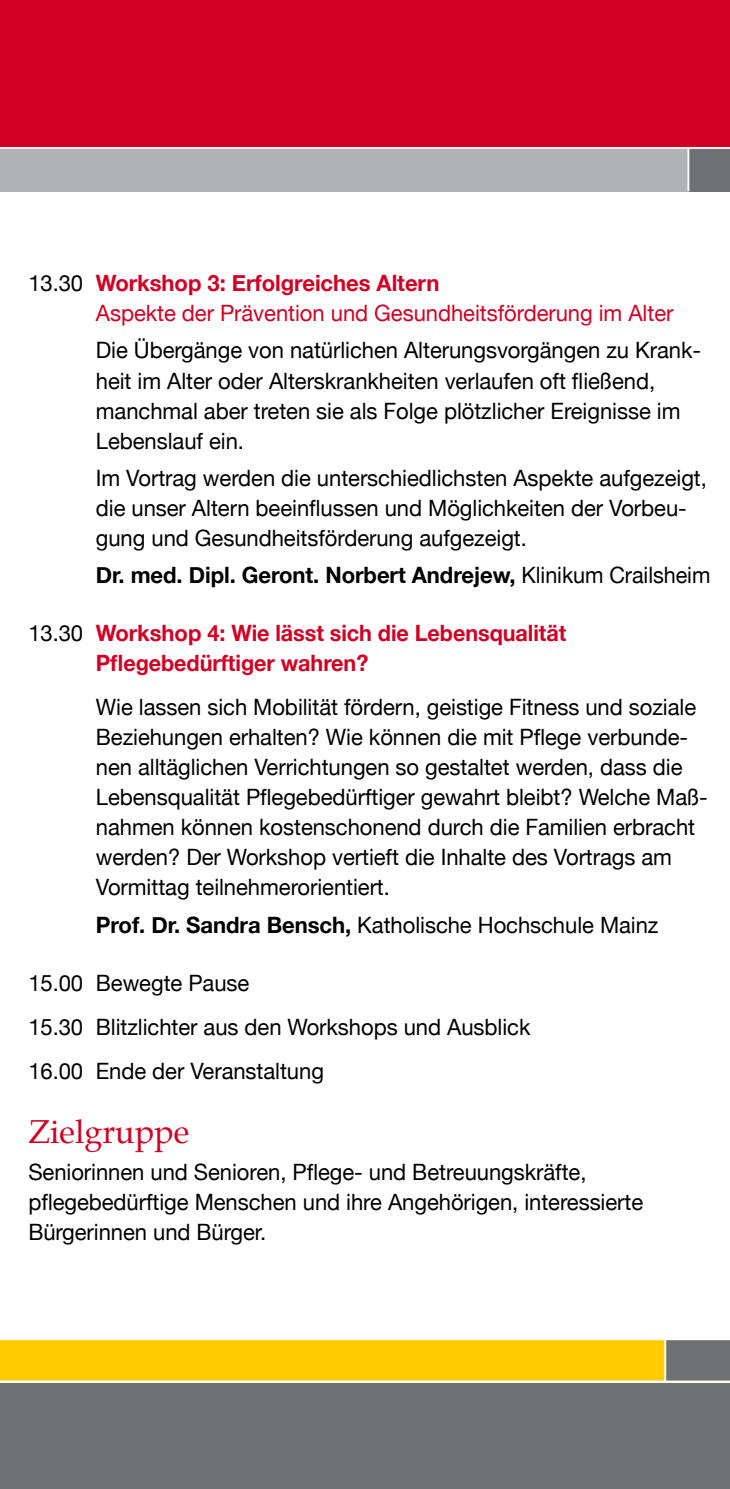
<style>
.page{position:relative;width:730px;height:1489px;background:#fff}
.page>*{position:absolute;margin:0;border:0;box-sizing:border-box;transform-origin:0 0}
.t1{font:32.5px "Palatino";color:#d20024}
.t2{font:22.5px/30px "Helvetica Neue";letter-spacing:-.005em;color:#000}
.t3{font:22.5px/30px "Helvetica Neue";letter-spacing:-.005em;color:#d20024}
.t4{font:700 22.5px/30px "Helvetica Neue";letter-spacing:-.005em;color:#d20024}
.t5{font:700 22.5px "Helvetica Neue";letter-spacing:-.005em;color:#000}
.s1{color:#000}
.s2{font-weight:700}
.s3{font-weight:400}
.s4{font-weight:400;color:#000}
</style>
<div class="page">
<div style="left:0;top:0;width:730px;height:149px;background:#d20024"></div>
<div style="left:0;top:1382px;width:730px;height:106px;background:#707172"></div>
<div style="left:0;top:149px;width:730px;height:42px;background:#707172"></div>
<div style="left:0;top:149px;width:687px;height:42px;background:#b1b3b4"></div>
<div style="left:0;top:1339px;width:730px;height:43px;background:#fecc00"></div>
<hr style="left:0;top:147px;width:730px;height:2px;background:#fff">
<hr style="left:687px;top:149px;width:2px;height:42px;background:#fff">
<div style="left:666px;top:1338px;width:64px;height:43px;background:#707172"></div>
<hr style="left:664px;top:1339px;width:2px;height:43px;background:#fff">
<hr style="left:0;top:1380px;width:730px;height:2px;background:#fff">
<hr style="left:0;top:1337px;width:730px;height:2px;background:#fff">
<p class="t3" style="left:96px;top:268px;width:579px;text-indent:-67px"><span class="s1">13.30</span> <span class="s2">Workshop 3: Erfolgreiches Altern<br></span>Aspekte der Prävention und Gesundheitsförderung im Alter</p>
<p class="t2" style="left:96px;top:335px;width:607px">Die Übergänge von natürlichen Alterungsvorgängen zu Krank&shy;heit im Alter oder Alterskrankheiten verlaufen oft fließend, manchmal aber treten sie als Folge plötzlicher Ereignisse im Lebenslauf ein.</p>
<p class="t2" style="left:96px;top:462px;width:613px">Im Vortrag werden die unterschiedlichsten Aspekte aufgezeigt, die unser Altern beeinflussen und Möglichkeiten der Vorbeu&shy;gung und Gesundheitsförderung aufgezeigt.</p>
<p class="t5" style="left:96px;top:560px;width:616px">Dr. med. Dipl. Geront. Norbert Andrejew, <span class="s3">Klinikum Crailsheim</span></p>
<p class="t4" style="left:96px;top:617px;width:472px;text-indent:-68px"><span class="s4">13.30</span> Workshop 4: Wie lässt sich die Lebensqualität<br>Pflegebedürftiger wahren?</p>
<p class="t2" style="left:96px;top:692px;width:613px">Wie lassen sich Mobilität fördern, geistige Fitness und soziale Beziehungen erhalten? Wie können die mit Pflege verbunde&shy;nen alltäglichen Verrichtungen so gestaltet werden, dass die Lebensqualität Pflegebedürftiger gewahrt bleibt? Welche Maß&shy;nahmen können kostenschonend durch die Familien erbracht werden? Der Workshop vertieft die Inhalte des Vortrags am Vormittag teilnehmerorientiert.</p>
<p class="t2" style="left:96px;top:909px;width:564px"><span class="s2">Prof. Dr. Sandra Bensch,</span> Katholische Hochschule Mainz</p>
<p class="t2" style="left:28px;top:960px;width:504px;line-height:44.2px">15.00 Bewegte Pause<br>15.30 Blitzlichter aus den Workshops und Ausblick<br>16.00 Ende der Veranstaltung</p>
<h1 class="t1" style="left:28px;top:1104px;width:163px">Zielgruppe</h1>
<p class="t2" style="left:28px;top:1156px;width:616px">Seniorinnen und Senioren, Pflege- und Betreuungskräfte, pflegebedürftige Menschen und ihre Angehörigen, interessierte<br>Bürgerinnen und Bürger.</p>
</div>
